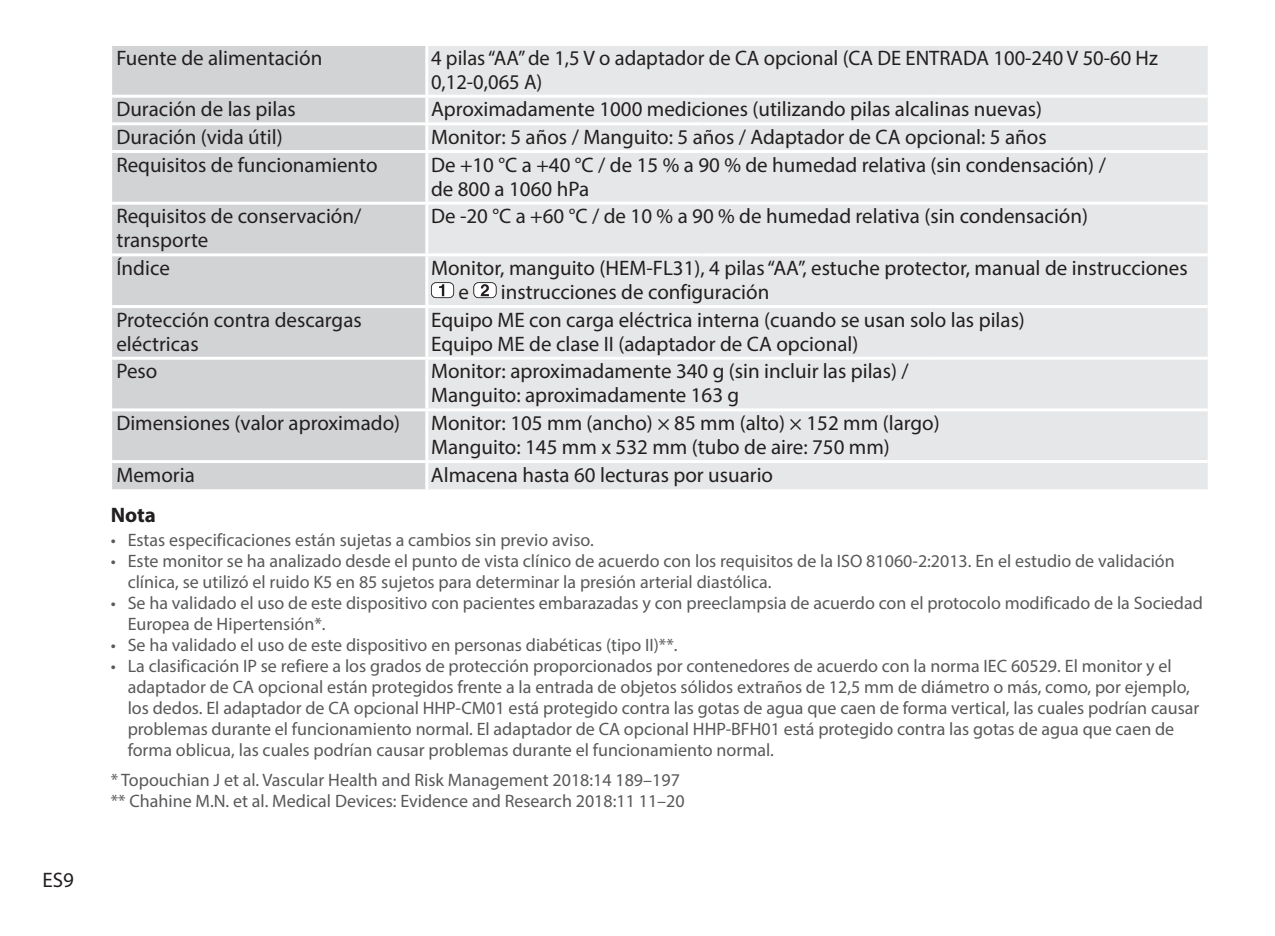
<style>
.page{position:relative;width:1275px;height:936px;background:#fff}
.page>*{position:absolute;margin:0;border:0;box-sizing:border-box;transform-origin:0 0}
.t1{font:21px/24px "Myriad Pro";color:#231f20}
.t2{font:700 21px "Myriad Pro";color:#231f20}
.t3{font:18px/21px "Myriad Pro";color:#58595b}
</style>
<div class="page">
<div style="left:112px;top:46px;width:313px;height:443px;background:#d1d3d4"></div>
<div style="left:428px;top:46px;width:780px;height:443px;background:#e6e7e8"></div>
<hr style="left:112px;top:95px;width:590px;height:3px;background:#fff">
<hr style="left:702px;top:95px;width:232px;height:3px;background:#fff">
<hr style="left:934px;top:95px;width:274px;height:3px;background:#fff">
<hr style="left:112px;top:122px;width:590px;height:3px;background:#fff">
<hr style="left:702px;top:122px;width:232px;height:3px;background:#fff">
<hr style="left:934px;top:122px;width:274px;height:3px;background:#fff">
<hr style="left:112px;top:150px;width:590px;height:3px;background:#fff">
<hr style="left:702px;top:150px;width:232px;height:3px;background:#fff">
<hr style="left:934px;top:150px;width:274px;height:3px;background:#fff">
<hr style="left:112px;top:202px;width:590px;height:3px;background:#fff">
<hr style="left:702px;top:202px;width:232px;height:3px;background:#fff">
<hr style="left:934px;top:202px;width:274px;height:3px;background:#fff">
<hr style="left:112px;top:253px;width:590px;height:3px;background:#fff">
<hr style="left:702px;top:253px;width:232px;height:3px;background:#fff">
<hr style="left:934px;top:253px;width:274px;height:3px;background:#fff">
<hr style="left:112px;top:305px;width:590px;height:3px;background:#fff">
<hr style="left:702px;top:305px;width:232px;height:3px;background:#fff">
<hr style="left:934px;top:305px;width:274px;height:3px;background:#fff">
<hr style="left:112px;top:357px;width:590px;height:3px;background:#fff">
<hr style="left:702px;top:357px;width:232px;height:3px;background:#fff">
<hr style="left:934px;top:357px;width:274px;height:3px;background:#fff">
<hr style="left:112px;top:408px;width:590px;height:3px;background:#fff">
<hr style="left:702px;top:408px;width:232px;height:3px;background:#fff">
<hr style="left:934px;top:408px;width:274px;height:3px;background:#fff">
<hr style="left:112px;top:460px;width:590px;height:3px;background:#fff">
<hr style="left:702px;top:460px;width:232px;height:3px;background:#fff">
<hr style="left:934px;top:460px;width:274px;height:3px;background:#fff">
<svg style="left:431px;top:282px;width:23px;height:16px"></svg>
<svg style="left:473px;top:282px;width:23px;height:16px"></svg>
<p class="t1" style="left:43px;top:870px;width:33px">ES9</p>
<p class="t1" style="left:116px;top:48px;width:207px">Fuente de alimentación</p>
<p class="t1" style="left:431px;top:48px;width:729px">4 pilas “AA” de 1,5 V o adaptador de CA opcional (CA DE ENTRADA 100-240 V 50-60 Hz<br>0,12-0,065 A)</p>
<p class="t1" style="left:116px;top:99px;width:181px">Duración de las pilas</p>
<p class="t1" style="left:431px;top:99px;width:613px">Aproximadamente 1000 mediciones (utilizando pilas alcalinas nuevas)</p>
<p class="t1" style="left:116px;top:127px;width:168px">Duración (vida útil)</p>
<p class="t1" style="left:431px;top:127px;width:617px">Monitor: 5 años / Manguito: 5 años / Adaptador de CA opcional: 5 años</p>
<p class="t1" style="left:116px;top:155px;width:263px">Requisitos de funcionamiento</p>
<p class="t1" style="left:431px;top:155px;width:676px">De +10 °C a +40 °C / de 15 % a 90 % de humedad relativa (sin condensación) / de 800 a 1060 hPa</p>
<p class="t1" style="left:116px;top:206px;width:246px">Requisitos de conservación/ transporte</p>
<p class="t1" style="left:431px;top:206px;width:659px">De -20 °C a +60 °C / de 10 % a 90 % de humedad relativa (sin condensación)</p>
<p class="t1" style="left:116px;top:258px;width:55px">Índice</p>
<p class="t1" style="left:459px;top:258px;width:731px;text-indent:-27px">Monitor, manguito (HEM-FL31), 4 pilas “AA”, estuche protector, manual de instrucciones e</p>
<p class="t1" style="left:501px;top:282px;width:270px">instrucciones de configuración</p>
<p class="t1" style="left:116px;top:310px;width:247px">Protección contra descargas eléctricas</p>
<p class="t1" style="left:431px;top:310px;width:595px">Equipo ME con carga eléctrica interna (cuando se usan solo las pilas)<br>Equipo ME de clase II (adaptador de CA opcional)</p>
<p class="t1" style="left:116px;top:362px;width:43px">Peso</p>
<p class="t1" style="left:431px;top:362px;width:479px">Monitor: aproximadamente 340 g (sin incluir las pilas) /<br>Manguito: aproximadamente 163 g</p>
<p class="t1" style="left:116px;top:413px;width:285px">Dimensiones (valor aproximado)</p>
<p class="t1" style="left:431px;top:413px;width:510px">Monitor: 105 mm (ancho) × 85 mm (alto) × 152 mm (largo)<br>Manguito: 145 mm x 532 mm (tubo de aire: 750 mm)</p>
<p class="t1" style="left:116px;top:465px;width:80px">Memoria</p>
<p class="t1" style="left:431px;top:465px;width:344px">Almacena hasta 60 lecturas por usuario</p>
<p class="t2" style="left:111px;top:507px;width:47px">Nota</p>
<p class="t3" style="left:111px;top:532px;width:485px">• Estas especificaciones están sujetas a cambios sin previo aviso.</p>
<p class="t3" style="left:128px;top:553px;width:1049px;text-indent:-17px">• Este monitor se ha analizado desde el punto de vista clínico de acuerdo con los requisitos de la ISO 81060-2:2013. En el estudio de validación clínica, se utilizó el ruido K5 en 85 sujetos para determinar la presión arterial diastólica.</p>
<p class="t3" style="left:128px;top:595px;width:1077px;text-indent:-17px">• Se ha validado el uso de este dispositivo con pacientes embarazadas y con preeclampsia de acuerdo con el protocolo modificado de la Sociedad<br>Europea de Hipertensión*.</p>
<p class="t3" style="left:111px;top:637px;width:568px">• Se ha validado el uso de este dispositivo en personas diabéticas (tipo II)**.</p>
<p class="t3" style="left:128px;top:658px;width:1073px;text-indent:-17px">• La clasificación IP se refiere a los grados de protección proporcionados por contenedores de acuerdo con la norma IEC 60529. El monitor y el adaptador de CA opcional están protegidos frente a la entrada de objetos sólidos extraños de 12,5 mm de diámetro o más, como, por ejemplo, los dedos. El adaptador de CA opcional HHP-CM01 está protegido contra las gotas de agua que caen de forma vertical, las cuales podrían causar problemas durante el funcionamiento normal. El adaptador de CA opcional HHP-BFH01 está protegido contra las gotas de agua que caen de forma oblicua, las cuales podrían causar problemas durante el funcionamiento normal.</p>
<p class="t3" style="left:111px;top:772px;width:576px">* Topouchian J et al. Vascular Health and Risk Management 2018:14 189–197 ** Chahine M.N. et al. Medical Devices: Evidence and Research 2018:11 11–20</p>
</div>
